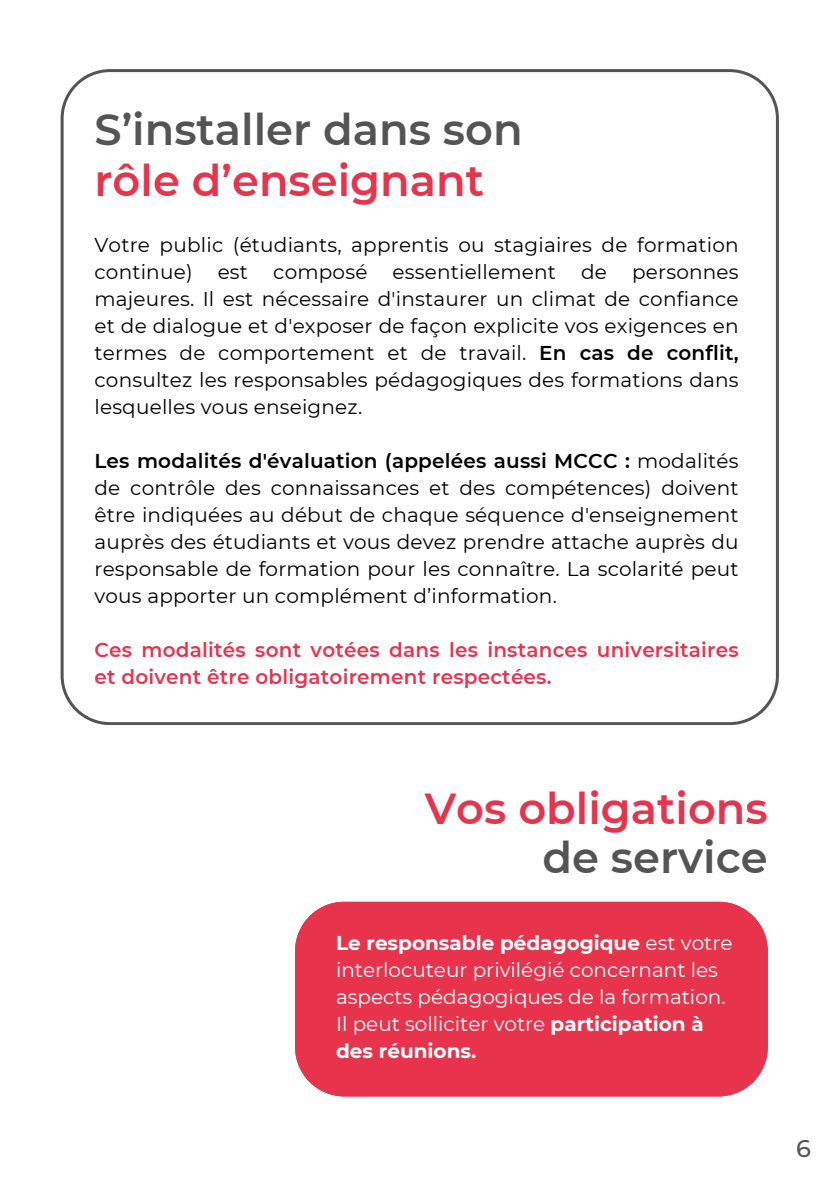
<style>
.page{position:relative;width:839px;height:1191px;background:#fff}
.page>*{position:absolute;margin:0;border:0;box-sizing:border-box;transform-origin:0 0}
.t1{font:600 43.2px/51px "Montserrat";color:#545454}
.t2{font:600 43.2px/49.6px "Montserrat";color:#e7344c;text-align:right}
.t3{font:500 24px "Montserrat";color:#545454}
.t4{font:20px/27px "Montserrat";letter-spacing:.01em;color:#000;text-align:justify}
.t5{font:20px/27px "Montserrat";color:#fff}
.t6{font:600 20px/27px "Montserrat";letter-spacing:.01em;color:#e7344c}
.s1{color:#e7344c}
.s2{font-weight:600}
.s3{color:#545454}
.s4{font-weight:700}
</style>
<div class="page">
<div style="left:295px;top:902px;width:472px;height:194px;background:#e7344c"></div>
<svg style="left:61px;top:69px;width:717px;height:656px"></svg>
<p class="t1" style="left:94px;top:104px;width:430px">S’installer dans son <span class="s1">rôle d’enseignant</span></p>
<h2 class="t4" style="left:94px;top:231px;width:645px">Votre public (étudiants, apprentis ou stagiaires de formation continue)</h2>
<h2 class="t4" style="left:218px;top:258px;width:32px">est</h2>
<h2 class="t4" style="left:273px;top:258px;width:96px">composé</h2>
<h2 class="t4" style="left:392px;top:258px;width:165px">essentiellement</h2>
<h2 class="t4" style="left:581px;top:258px;width:27px">de</h2>
<h2 class="t4" style="left:94px;top:258px;width:645px;text-indent:537px">personnes majeures. Il est nécessaire d'instaurer un climat de confiance et de dialogue et d'exposer de façon explicite vos exigences en termes de comportement et de travail. <span class="s2">En cas de conflit, </span>consultez les responsables pédagogiques des formations dans lesquelles vous enseignez.</h2>
<h1 class="t4" style="left:94px;top:447px;width:645px"><span class="s2">Les modalités d'évaluation (appelées aussi MCCC :</span> modalités de contrôle des connaissances et des compétences) doivent être indiquées au début de chaque séquence d'enseignement auprès des étudiants et vous devez prendre attache auprès du responsable de formation pour les connaître. La scolarité peut vous apporter un complément d’information.</h1>
<p class="t6" style="left:94px;top:636px;width:645px">Ces modalités sont votées dans les instances universitaires et doivent être obligatoirement respectées.</p>
<h1 class="t2" style="left:425px;top:784px;width:344px">Vos obligations <span class="s3">de service</span></h1>
<p class="t5" style="left:336px;top:929px;width:398px"><span class="s4">Le responsable pédagogique</span> est votre interlocuteur privilégié concernant les aspects pédagogiques de la formation.<br>Il peut solliciter votre <span class="s4">participation à des réunions.</span></p>
<p class="t3" style="left:796px;top:1134px;width:16px">6</p>
</div>
